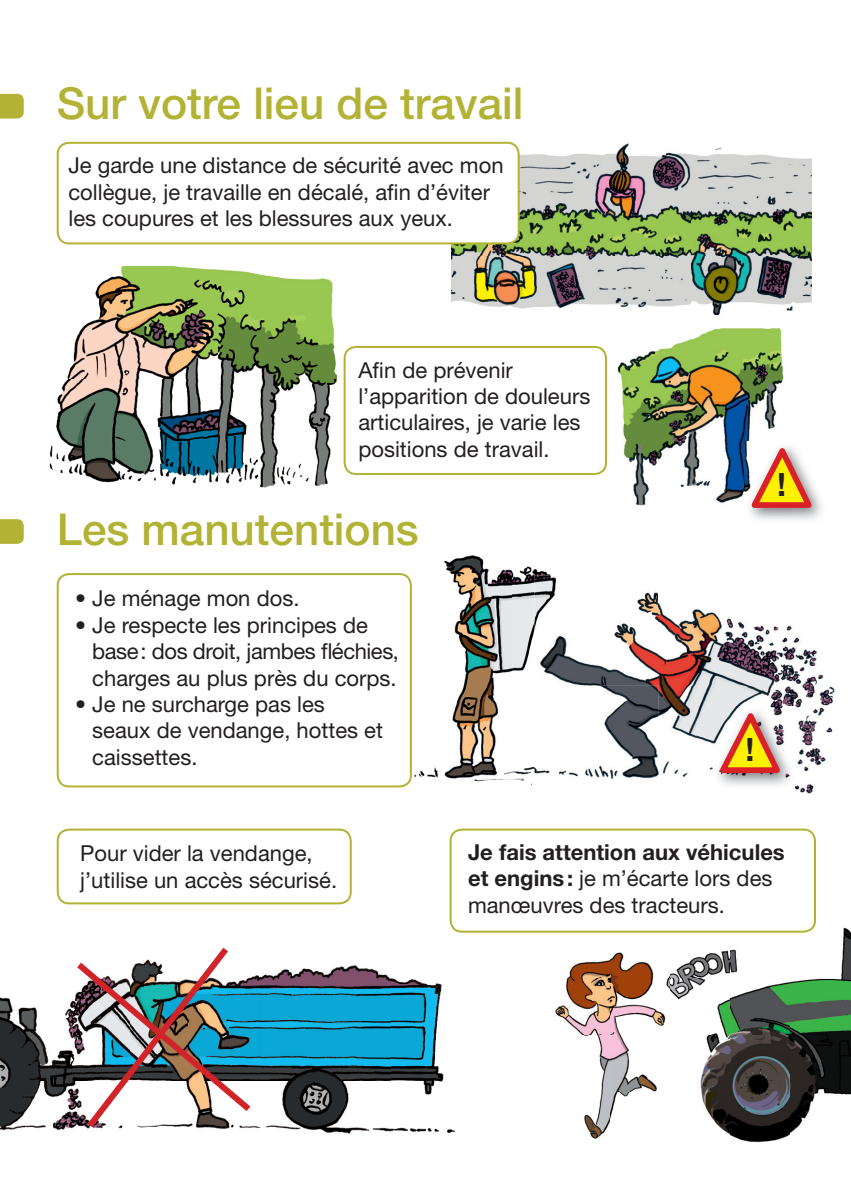
<style>
.page{position:relative;width:851px;height:1191px;background:#fff}
.page>*{position:absolute;margin:0;border:0;box-sizing:border-box;transform-origin:0 0}
.t1{font:500 44px "Helvetica Neue";color:#b2b235}
.t2{font:700 32.2px "Helvetica Neue";color:#231f20}
.t3{font:22px/26.4px "Helvetica Neue";color:#231f20}
.s1{font-weight:700}
</style>
<div class="page">
<img style="left:0;top:965px;width:456px;height:169px">
<img style="left:565px;top:592px;width:270px;height:202px">
<img style="left:406px;top:555px;width:145px;height:231px">
<img style="left:534px;top:575px;width:31px;height:211px">
<img style="left:451px;top:141px;width:360px;height:174px">
<div style="left:58px;top:143px;width:460px;height:100px;background:#fff;border-radius:11px"></div>
<div style="left:57px;top:142px;width:462px;height:102px;border:2px solid #b2b235;border-radius:11px"></div>
<hr style="left:0;top:0;width:1px;height:261px;background:#7e606f">
<svg style="left:0;top:94px;width:24px;height:24px"></svg>
<svg style="left:0;top:519px;width:24px;height:25px"></svg>
<img style="left:551px;top:922px;width:299px;height:221px">
<div style="left:450px;top:829px;width:364px;height:102px;background:#fff;border-radius:11px"></div>
<div style="left:449px;top:828px;width:366px;height:104px;border:2px solid #b2b235;border-radius:11px"></div>
<div style="left:57px;top:828px;width:294px;height:76px;border:2px solid #b2b235;border-radius:11px"></div>
<div style="left:58px;top:574px;width:353px;height:212px;background:#fff;border-radius:11px"></div>
<div style="left:57px;top:573px;width:355px;height:214px;border:2px solid #b2b235;border-radius:11px"></div>
<img style="left:49px;top:266px;width:287px;height:222px">
<img style="left:617px;top:329px;width:167px;height:123px">
<img style="left:623px;top:452px;width:121px;height:54px">
<img style="left:713px;top:707px;width:81px;height:81px">
<svg style="left:715px;top:703px;width:71px;height:75px"></svg>
<img style="left:744px;top:442px;width:46px;height:72px">
<svg style="left:746px;top:438px;width:71px;height:75px"></svg>
<div style="left:343px;top:346px;width:264px;height:129px;border:2px solid #b2b235;border-radius:11px"></div>
<svg style="left:71px;top:947px;width:186px;height:186px"></svg>
<h1 class="t1" style="left:57px;top:77px;width:468px">Sur votre lieu de travail</h1>
<p class="t3" style="left:68px;top:152px;width:436px">Je garde une distance de sécurité avec mon collègue, je travaille en décalé, afin d’éviter les coupures et les blessures aux yeux.</p>
<p class="t3" style="left:358px;top:356px;width:233px">Afin de prévenir l’apparition de douleurs articulaires, je varie les positions de travail.</p>
<h1 class="t1" style="left:57px;top:503px;width:363px">Les manutentions</h1>
<p class="t3" style="left:75px;top:585px;width:226px">• Je ménage mon dos.</p>
<p class="t3" style="left:92px;top:611px;width:308px;text-indent:-17px">• Je respecte les principes de base : dos droit, jambes fléchies, charges au plus près du corps.</p>
<p class="t3" style="left:92px;top:690px;width:292px;text-indent:-17px">• Je ne surcharge pas les seaux de vendange, hottes et caissettes.</p>
<h2 class="t2" style="left:777px;top:464px;width:10px">!</h2>
<h2 class="t2" style="left:745px;top:729px;width:10px">!</h2>
<p class="t3" style="left:80px;top:839px;width:258px">Pour vider la vendange, j’utilise un accès sécurisé.</p>
<p class="t3" style="left:468px;top:838px;width:318px"><span class="s1">Je fais attention aux véhicules et engins :</span> je m’écarte lors des manœuvres des tracteurs.</p>
</div>
